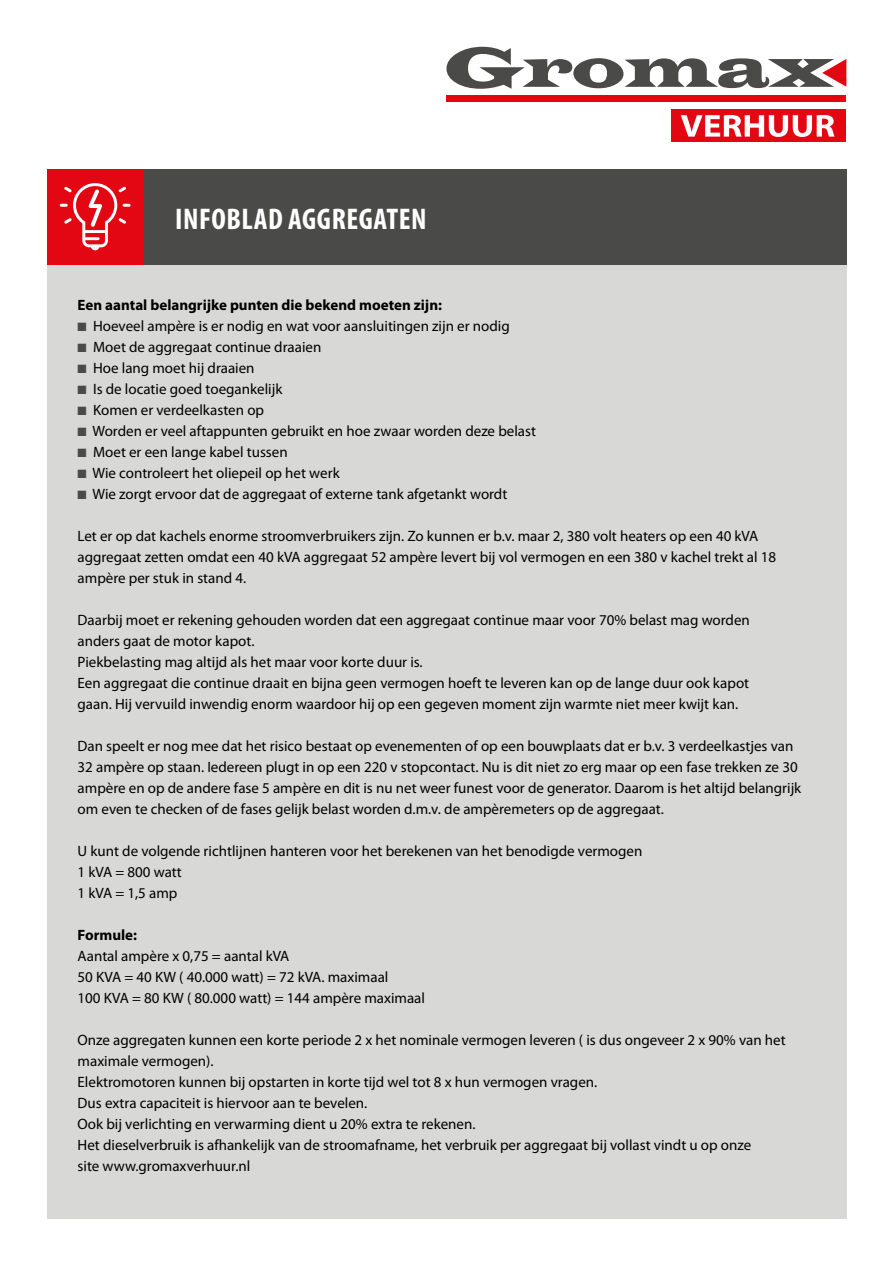
<style>
.page{position:relative;width:893px;height:1263px;background:#fff}
.page>*{position:absolute;margin:0;border:0;box-sizing:border-box;transform-origin:0 0}
.t1{font:700 condensed 30px "Myriad Pro";letter-spacing:.02em;color:#fff}
.t2{font:15px/21px "Myriad Pro";color:#000}
.t3{font:700 15px "Myriad Pro";color:#000}
.s1{color:#4a4a49}
</style>
<div class="page">
<div style="left:47px;top:169px;width:799px;height:1049px;background:#d8d8d7"></div>
<div style="left:671px;top:110px;width:175px;height:32px;background:#e30613"></div>
<svg style="left:681px;top:115px;width:153px;height:22px"></svg>
<div style="left:446px;top:95px;width:400px;height:7px;background:#e30613"></div>
<svg style="left:446px;top:47px;width:400px;height:42px"></svg>
<div style="left:47px;top:169px;width:799px;height:95px;background:#4a4a49"></div>
<div style="left:47px;top:169px;width:97px;height:95px;background:#e30613"></div>
<svg style="left:60px;top:183px;width:71px;height:67px"></svg>
<h1 class="t1" style="left:175px;top:200px;width:253px">INFOBLAD AGGREGATEN</h1>
<p class="t3" style="left:78px;top:295px;width:366px">Een aantal belangrijke punten die bekend moeten zijn:</p>
<p class="t2" style="left:78px;top:315px;width:434px"><span class="s1">■</span> Hoeveel ampère is er nodig en wat voor aansluitingen zijn er nodig</p>
<p class="t2" style="left:78px;top:336px;width:245px"><span class="s1">■</span> Moet de aggregaat continue draaien</p>
<p class="t2" style="left:78px;top:357px;width:179px"><span class="s1">■</span> Hoe lang moet hij draaien</p>
<p class="t2" style="left:78px;top:378px;width:206px"><span class="s1">■</span> Is de locatie goed toegankelijk</p>
<p class="t2" style="left:78px;top:399px;width:188px"><span class="s1">■</span> Komen er verdeelkasten op</p>
<p class="t2" style="left:78px;top:420px;width:460px"><span class="s1">■</span> Worden er veel aftappunten gebruikt en hoe zwaar worden deze belast</p>
<p class="t2" style="left:78px;top:441px;width:212px"><span class="s1">■</span> Moet er een lange kabel tussen</p>
<p class="t2" style="left:78px;top:462px;width:264px"><span class="s1">■</span> Wie controleert het oliepeil op het werk</p>
<p class="t2" style="left:78px;top:483px;width:431px"><span class="s1">■</span> Wie zorgt ervoor dat de aggregaat of externe tank afgetankt wordt</p>
<p class="t2" style="left:78px;top:525px;width:700px">Let er op dat kachels enorme stroomverbruikers zijn. Zo kunnen er b.v. maar 2, 380 volt heaters op een 40 kVA aggregaat zetten omdat een 40 kVA aggregaat 52 ampère levert bij vol vermogen en een 380 v kachel trekt al 18 ampère per stuk in stand 4.</p>
<p class="t2" style="left:78px;top:609px;width:674px">Daarbij moet er rekening gehouden worden dat een aggregaat continue maar voor 70% belast mag worden anders gaat de motor kapot.<br>Piekbelasting mag altijd als het maar voor korte duur is.<br>Een aggregaat die continue draait en bijna geen vermogen hoeft te leveren kan op de lange duur ook kapot gaan. Hij vervuild inwendig enorm waardoor hij op een gegeven moment zijn warmte niet meer kwijt kan.</p>
<p class="t2" style="left:78px;top:735px;width:725px">Dan speelt er nog mee dat het risico bestaat op evenementen of op een bouwplaats dat er b.v. 3 verdeelkastjes van 32 ampère op staan. Iedereen plugt in op een 220 v stopcontact. Nu is dit niet zo erg maar op een fase trekken ze 30 ampère en op de andere fase 5 ampère en dit is nu net weer funest voor de generator. Daarom is het altijd belangrijk om even te checken of de fases gelijk belast worden d.m.v. de ampèremeters op de aggregaat.</p>
<p class="t2" style="left:78px;top:840px;width:566px">U kunt de volgende richtlijnen hanteren voor het berekenen van het benodigde vermogen<br>1 kVA = 800 watt<br>1 kVA = 1,5 amp</p>
<p class="t3" style="left:78px;top:925px;width:61px">Formule:</p>
<p class="t2" style="left:78px;top:945px;width:349px">Aantal ampère x 0,75 = aantal kVA<br>50 KVA = 40 KW ( 40.000 watt) = 72 kVA. maximaal<br>100 KVA = 80 KW ( 80.000 watt) = 144 ampère maximaal</p>
<p class="t2" style="left:78px;top:1029px;width:710px">Onze aggregaten kunnen een korte periode 2 x het nominale vermogen leveren ( is dus ongeveer 2 x 90% van het maximale vermogen).<br>Elektromotoren kunnen bij opstarten in korte tijd wel tot 8 x hun vermogen vragen.<br>Dus extra capaciteit is hiervoor aan te bevelen.<br>Ook bij verlichting en verwarming dient u 20% extra te rekenen.<br>Het dieselverbruik is afhankelijk van de stroomafname, het verbruik per aggregaat bij vollast vindt u op onze<br>site www.gromaxverhuur.nl</p>
</div>
